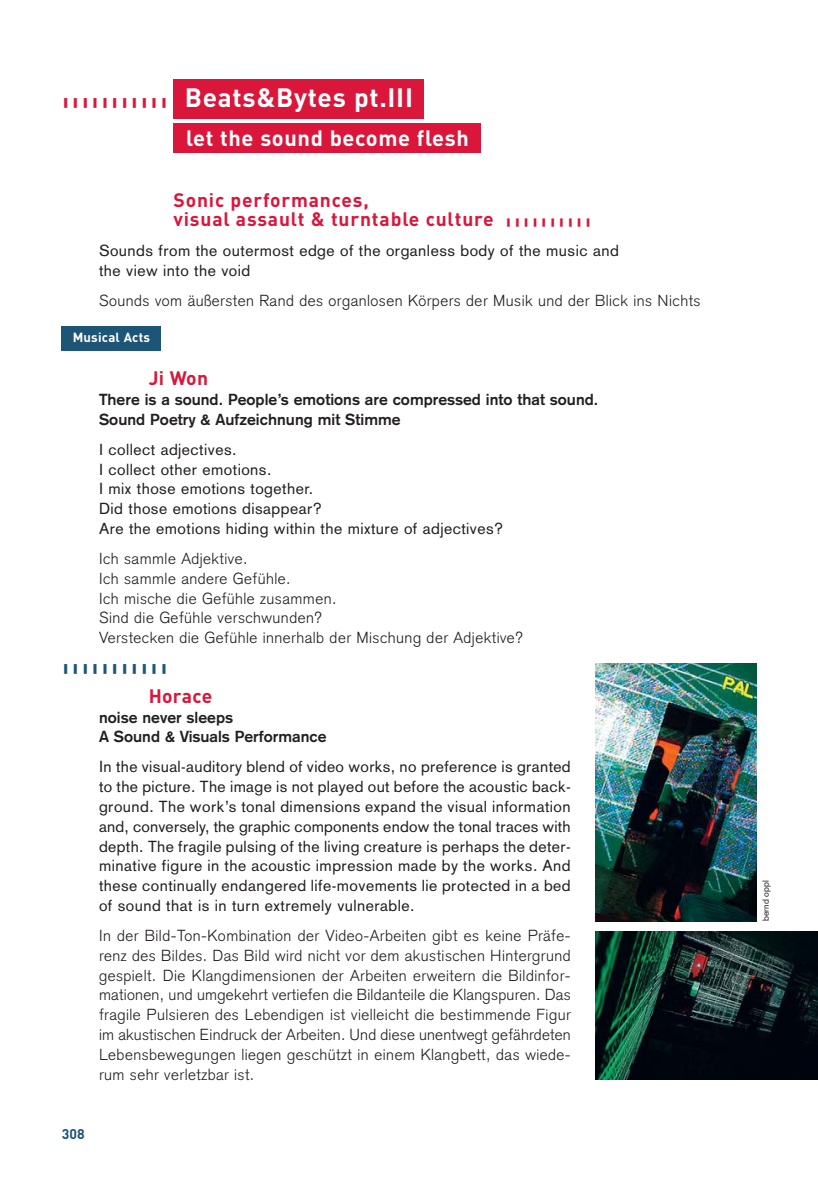
<style>
.page{position:relative;width:818px;height:1199px;background:#fff}
.page>*{position:absolute;margin:0;border:0;box-sizing:border-box;transform-origin:0 0}
.t1{font:700 26.25px "DIN";letter-spacing:.025em;color:#fff}
.t2{font:700 21.88px "DIN";letter-spacing:.025em;color:#fff}
.t3{font:700 19.25px/19.8px "DIN";letter-spacing:.045em;color:#db163b}
.t4{font:15.75px/19.8px "Basic Commercial";letter-spacing:.03em;color:#231f20}
.t5{font:300 15.75px/19.8px "Basic Commercial";letter-spacing:.03em;color:#231f20}
.t6{font:700 15.75px/19.8px "Basic Commercial";letter-spacing:.005em;color:#231f20}
.t7{font:700 14px "DIN";color:#1d5576}
.t8{font:700 13.12px "DIN";letter-spacing:.015em;color:#fff}
.t9{font:700 11.38px "DIN";color:#1d5576;scale:2 1}
.t10{font:700 11.38px "DIN";color:#db163b;scale:2 1}
.t11{font:8.75px "Basic Commercial";color:#231f20}
.s1{font-size:9.62px}
</style>
<div class="page">
<div style="left:62px;top:326px;width:99px;height:24px;background:#1d5576"></div>
<div style="left:173px;top:79px;width:251px;height:40px;background:#db163b"></div>
<div style="left:173px;top:123px;width:308px;height:30px;background:#db163b"></div>
<img style="left:595px;top:931px;width:222px;height:149px">
<img style="left:595px;top:663px;width:161px;height:258px">
<p class="t10" style="left:62px;top:98px;width:55px">|||||||||||</p>
<h1 class="t1" style="left:185px;top:87px;width:230px">Beats&amp;Bytes pt.III</h1>
<h2 class="t2" style="left:186px;top:129px;width:284px">let the sound become flesh</h2>
<p class="t3" style="left:173px;top:191px;width:419px">Sonic performances,<br>visual assault &amp; turntable culture <span class="s1">||||||||||</span></p>
<p class="t4" style="left:99px;top:243px;width:521px">Sounds from the outermost edge of the organless body of the music and the view into the void</p>
<p class="t5" style="left:99px;top:293px;width:603px">Sounds vom äußersten Rand des organlosen Körpers der Musik und der Blick ins Nichts</p>
<p class="t8" style="left:73px;top:332px;width:79px">Musical Acts</p>
<p class="t3" style="left:149px;top:370px;width:61px">Ji Won</p>
<p class="t6" style="left:99px;top:391px;width:500px">There is a sound. People’s emotions are compressed into that sound.<br>Sound Poetry &amp; Aufzeichnung mit Stimme</p>
<p class="t4" style="left:99px;top:442px;width:405px">I collect adjectives.<br>I collect other emotions.<br>I mix those emotions together.<br>Did those emotions disappear?<br>Are the emotions hiding within the mixture of adjectives?</p>
<p class="t5" style="left:99px;top:551px;width:425px">Ich sammle Adjektive.<br>Ich sammle andere Gefühle.<br>Ich mische die Gefühle zusammen.<br>Sind die Gefühle verschwunden?<br>Verstecken die Gefühle innerhalb der Mischung der Adjektive?</p>
<p class="t9" style="left:62px;top:664px;width:55px">|||||||||||</p>
<p class="t3" style="left:149px;top:687px;width:65px">Horace</p>
<p class="t6" style="left:99px;top:708px;width:229px">noise never sleeps<br>A Sound &amp; Visuals Performance</p>
<p class="t4" style="left:99px;top:759px;width:473px;text-align:justify">In the visual-auditory blend of video works, no preference is granted to the picture. The image is not played out before the acoustic back&shy;ground. The work’s tonal dimensions expand the visual information and, conversely, the graphic components endow the tonal traces with depth. The fragile pulsing of the living creature is perhaps the deter&shy;minative figure in the acoustic impression made by the works. And these continually endangered life-movements lie protected in a bed of sound that is in turn extremely vulnerable.</p>
<p class="t5" style="left:99px;top:928px;width:473px;text-align:justify">In der Bild-Ton-Kombination der Video-Arbeiten gibt es keine Präfe&shy;renz des Bildes. Das Bild wird nicht vor dem akustischen Hintergrund gespielt. Die Klangdimensionen der Arbeiten erweitern die Bildinfor&shy;mationen, und umgekehrt vertiefen die Bildanteile die Klangspuren. Das fragile Pulsieren des Lebendigen ist vielleicht die bestimmende Figur im akustischen Eindruck der Arbeiten. Und diese unentwegt gefährdeten Lebensbewegungen liegen geschützt in einem Klangbett, das wiede&shy;rum sehr verletzbar ist.</p>
<p class="t7" style="left:62px;top:1128px;width:24px">308</p>
<p class="t11" style="left:761px;top:921px;width:42px;rotate:-90deg">bernd oppl</p>
</div>
